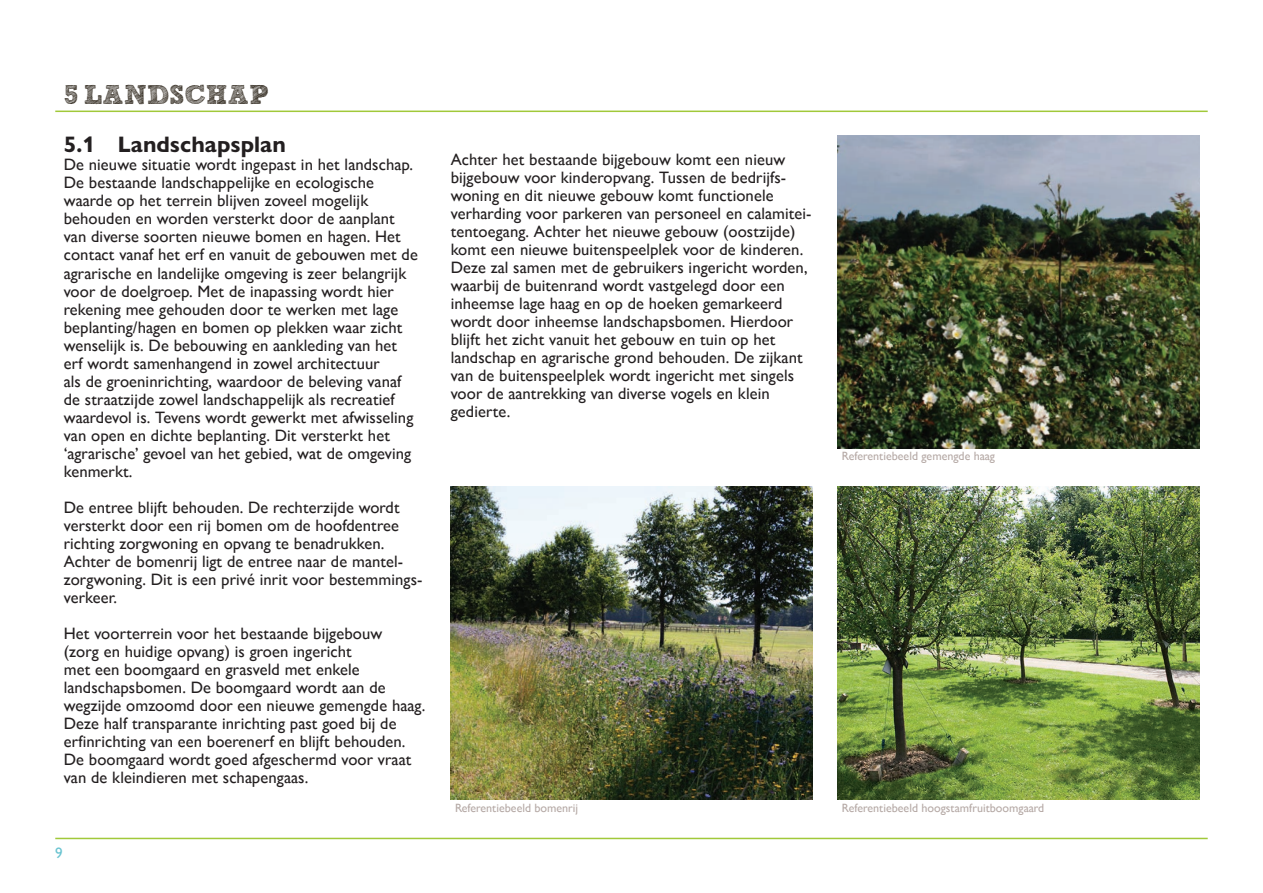
<style>
.page{position:relative;width:1263px;height:893px;background:#fff}
.page>*{position:absolute;margin:0;border:0;box-sizing:border-box;transform-origin:0 0}
.t1{font:700 27px "freeversion Sketch Block";color:#3c352b}
.t2{font:700 22.5px "Gill Sans Nova";color:#231f20}
.t3{font:16.5px/18px "Gill Sans Nova";letter-spacing:.005em;color:#231f20}
.t4{font:15px "Gill Sans Nova";color:#68c3d0}
.t5{font:12px "Gill Sans Nova";color:#b5a9a5}
</style>
<div class="page">
<hr style="left:55px;top:111px;width:1153px;height:1px;background:#a1c93a">
<hr style="left:55px;top:838px;width:1153px;height:1px;background:#a1c93a">
<img style="left:451px;top:487px;width:361px;height:312px">
<img style="left:838px;top:487px;width:361px;height:312px">
<img style="left:838px;top:135px;width:361px;height:313px">
<h1 class="t1" style="left:64px;top:84px;width:206px">5 LANDSCHAP</h1>
<h2 class="t2" style="left:64px;top:131px;width:223px">5.1 Landschapsplan</h2>
<p class="t3" style="left:64px;top:156px;width:356px">De nieuwe situatie wordt ingepast in het landschap.<br>De bestaande landschappelijke en ecologische waarde op het terrein blijven zoveel mogelijk behouden en worden versterkt door de aanplant van diverse soorten nieuwe bomen en hagen. Het contact vanaf het erf en vanuit de gebouwen met de agrarische en landelijke omgeving is zeer belangrijk voor de doelgroep. Met de inapassing wordt hier rekening mee gehouden door te werken met lage beplanting/hagen en bomen op plekken waar zicht wenselijk is. De bebouwing en aankleding van het erf wordt samenhangend in zowel architectuur<br>als de groeninrichting, waardoor de beleving vanaf de straatzijde zowel landschappelijk als recreatief waardevol is. Tevens wordt gewerkt met afwisseling van open en dichte beplanting. Dit versterkt het ‘agrarische’ gevoel van het gebied, wat de omgeving kenmerkt.</p>
<p class="t3" style="left:64px;top:498px;width:360px">De entree blijft behouden. De rechterzijde wordt versterkt door een rij bomen om de hoofdentree richting zorgwoning en opvang te benadrukken.<br>Achter de bomenrij ligt de entree naar de mantel&shy;zorgwoning. Dit is een privé inrit voor bestemmings&shy;verkeer.</p>
<p class="t3" style="left:64px;top:624px;width:363px">Het voorterrein voor het bestaande bijgebouw<br>(zorg en huidige opvang) is groen ingericht<br>met een boomgaard en grasveld met enkele landschapsbomen. De boomgaard wordt aan de wegzijde omzoomd door een nieuwe gemengde haag.<br>Deze half transparante inrichting past goed bij de erfinrichting van een boerenerf en blijft behouden.<br>De boomgaard wordt goed afgeschermd voor vraat van de kleindieren met schapengaas.</p>
<p class="t4" style="left:55px;top:845px;width:9px">9</p>
<p class="t3" style="left:451px;top:151px;width:362px">Achter het bestaande bijgebouw komt een nieuw bijgebouw voor kinderopvang. Tussen de bedrijfs&shy;woning en dit nieuwe gebouw komt functionele verharding voor parkeren van personeel en calamitei&shy;tentoegang. Achter het nieuwe gebouw (oostzijde) komt een nieuwe buitenspeelplek voor de kinderen.<br>Deze zal samen met de gebruikers ingericht worden, waarbij de buitenrand wordt vastgelegd door een inheemse lage haag en op de hoeken gemarkeerd wordt door inheemse landschapsbomen. Hierdoor blijft het zicht vanuit het gebouw en tuin op het landschap en agrarische grond behouden. De zijkant van de buitenspeelplek wordt ingericht met singels voor de aantrekking van diverse vogels en klein gedierte.</p>
<p class="t5" style="left:842px;top:449px;width:155px">Referentiebeeld gemengde haag</p>
<p class="t5" style="left:455px;top:801px;width:125px">Referentiebeeld bomenrij</p>
<p class="t5" style="left:842px;top:801px;width:204px">Referentiebeeld hoogstamfruitboomgaard</p>
</div>
